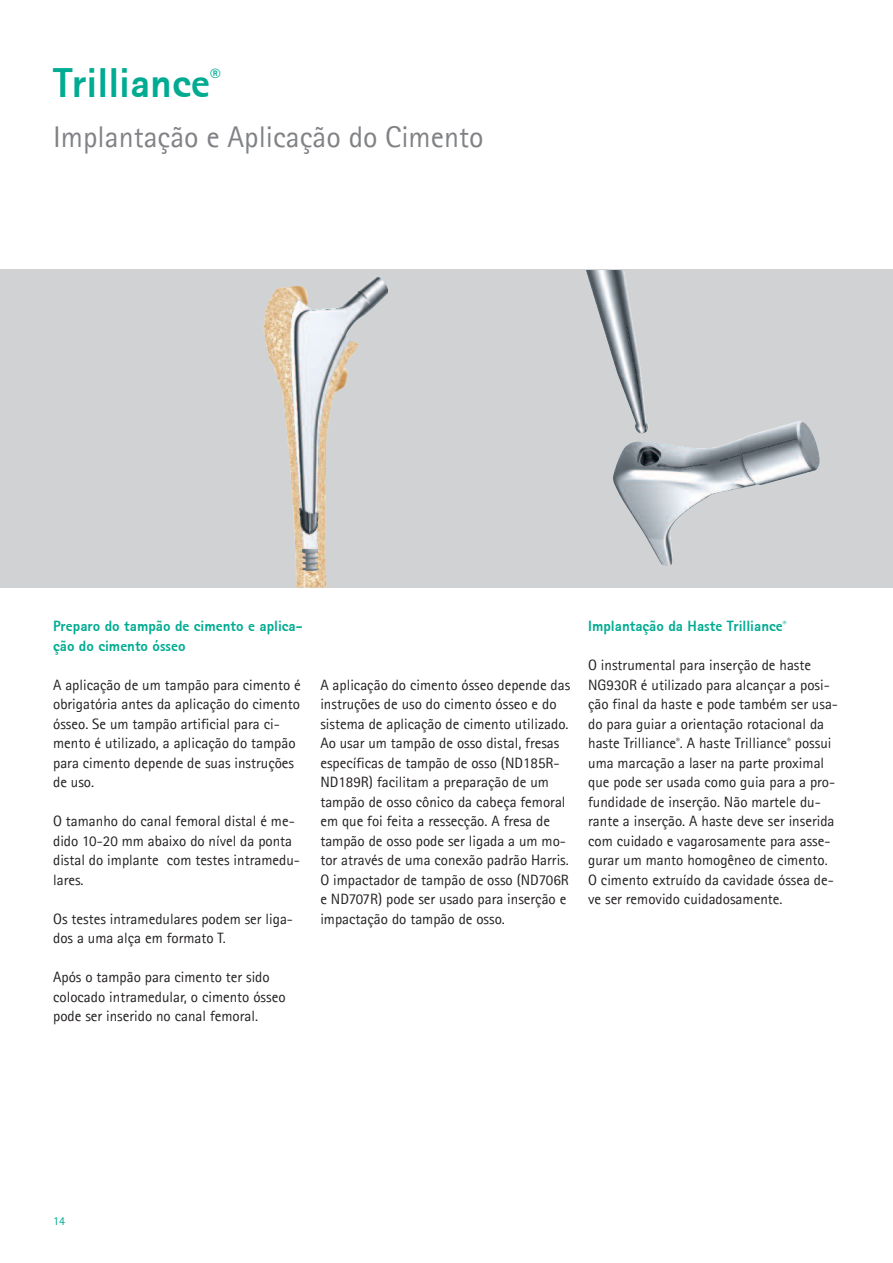
<style>
.page{position:relative;width:893px;height:1263px;background:#fff}
.page>*{position:absolute;margin:0;border:0;box-sizing:border-box;transform-origin:0 0}
.t1{font:700 42px "Rotis Sans Serif";color:#00ab91}
.t2{font:30px "Rotis Sans Serif";color:#808285}
.t3{font:15px/19.5px "Rotis Sans Serif";color:#231f20}
.t4{font:700 15px/19.5px "Rotis Sans Serif";color:#00ab91}
.t5{font:12px "Rotis Sans Serif";color:#00ab91}
</style>
<div class="page">
<div style="left:0;top:269px;width:893px;height:319px;background:#d1d2d4"></div>
<img style="left:586px;top:270px;width:233px;height:296px">
<img style="left:263px;top:277px;width:125px;height:311px">
<h1 class="t1" style="left:53px;top:68px;width:169px">Trilliance<sup>®</sup></h1>
<h2 class="t2" style="left:53px;top:127px;width:432px">Implantação e Aplicação do Cimento</h2>
<p class="t4" style="left:53px;top:618px;width:251px">Preparo do tampão de cimento e aplica&shy;ção do cimento ósseo</p>
<p class="t3" style="left:53px;top:676px;width:249px">A aplicação de um tampão para cimento é obrigatória antes da aplicação do cimento ósseo. Se um tampão artificial para ci&shy;mento é utilizado, a aplicação do tampão para cimento depende de suas instruções de uso.</p>
<p class="t3" style="left:53px;top:813px;width:248px">O tamanho do canal femoral distal é me&shy;dido 10-20 mm abaixo do nível da ponta distal do implante com testes intramedu&shy;lares.</p>
<p class="t3" style="left:53px;top:910px;width:241px">Os testes intramedulares podem ser liga&shy;dos a uma alça em formato T.</p>
<p class="t3" style="left:53px;top:969px;width:234px">Após o tampão para cimento ter sido colocado intramedular, o cimento ósseo pode ser inserido no canal femoral.</p>
<p class="t3" style="left:320px;top:676px;width:251px">A aplicação do cimento ósseo depende das instruções de uso do cimento ósseo e do sistema de aplicação de cimento utilizado.<br>Ao usar um tampão de osso distal, fresas específicas de tampão de osso (ND185R-ND189R) facilitam a preparação de um tampão de osso cônico da cabeça femoral em que foi feita a ressecção. A fresa de tampão de osso pode ser ligada a um mo&shy;tor através de uma conexão padrão Harris.<br>O impactador de tampão de osso (ND706R e ND707R) pode ser usado para inserção e impactação do tampão de osso.</p>
<p class="t4" style="left:588px;top:618px;width:200px">Implantação da Haste Trilliance<sup>®</sup></p>
<p class="t3" style="left:588px;top:657px;width:251px">O instrumental para inserção de haste NG930R é utilizado para alcançar a posi&shy;ção final da haste e pode também ser usa&shy;do para guiar a orientação rotacional da haste Trilliance<sup>®</sup>. A haste Trilliance<sup>®</sup> possui uma marcação a laser na parte proximal que pode ser usada como guia para a pro&shy;fundidade de inserção. Não martele du&shy;rante a inserção. A haste deve ser inserida com cuidado e vagarosamente para asse&shy;gurar um manto homogêneo de cimento.<br>O cimento extruído da cavidade óssea de&shy;ve ser removido cuidadosamente.</p>
<p class="t5" style="left:53px;top:1216px;width:13px">14</p>
</div>
